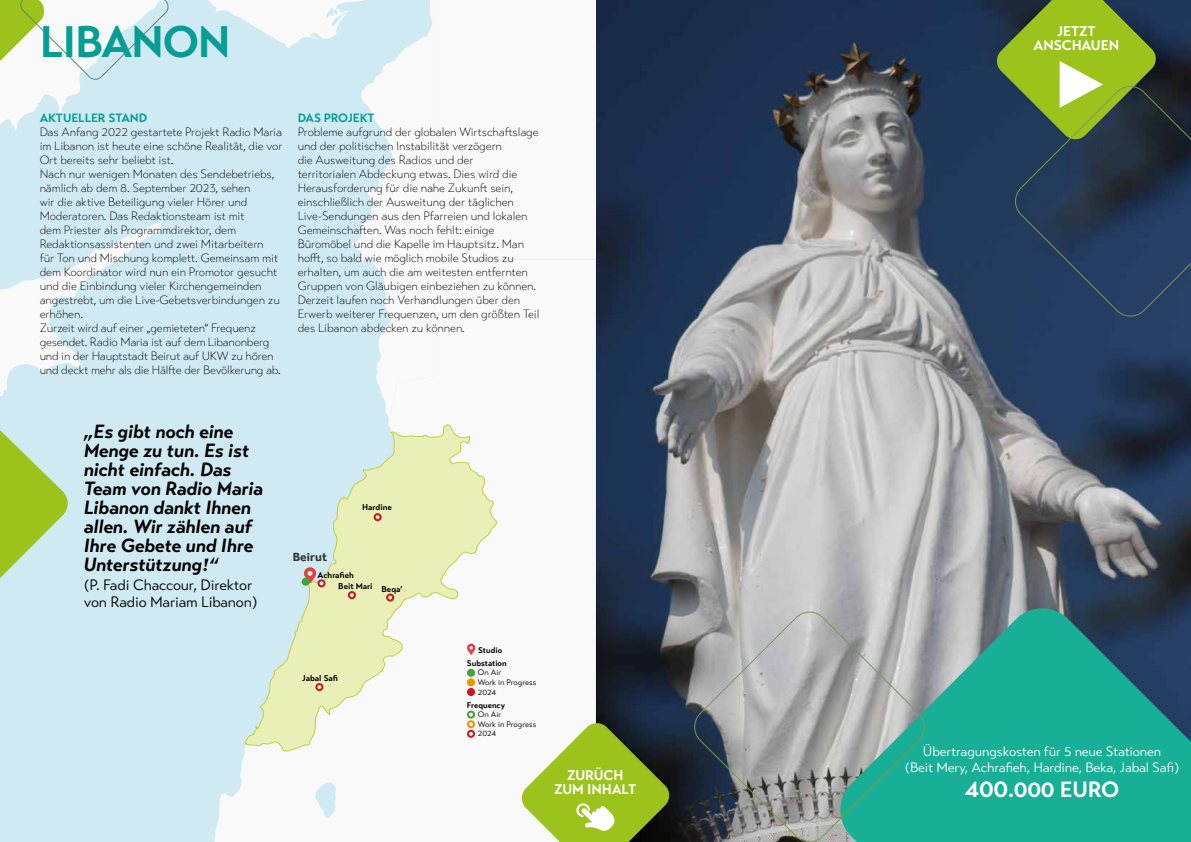
<style>
.page{position:relative;width:1191px;height:842px;background:#fff}
.page>*{position:absolute;margin:0;border:0;box-sizing:border-box;transform-origin:0 0}
.t1{font:700 44px "Transat Text";letter-spacing:-.03em;color:#079d95}
.t2{font:700 22px "Transat Text";letter-spacing:-.01em;color:#fff}
.t3{font:italic 700 19px/19px "Transat Text";letter-spacing:-.01em;color:#000}
.t4{font:15px/17px "Transat Text Standard";letter-spacing:-.01em;color:#000}
.t5{font:700 14px/14px "Transat Text";letter-spacing:-.01em;color:#fff;text-align:center}
.t6{font:13.6px/15.9px "Transat Text Standard";letter-spacing:-.01em;color:#fff;text-align:center}
.t7{font:700 12.2px "Effra";letter-spacing:.01em;color:#333}
.t8{font:300 12px/14px "Transat Text";letter-spacing:-.01em;color:#000}
.t9{font:700 12px "Transat Text";letter-spacing:-.01em;color:#079d95}
.t10{font:700 8.5px "Transat Text";color:#000}
.t11{font:700 8.2px/13px "Transat Text";color:#000}
.t12{font:8px/9.6px "Transat Text Standard";color:#000}
</style>
<div class="page">
<div style="left:0;top:0;width:595px;height:842px;background:#f9f9f9"></div>
<div style="left:0;top:462px;width:245px;height:380px;background:#cfeaf3"></div>
<svg style="left:245px;top:424px;width:253px;height:328px"></svg>
<svg style="left:315px;top:782px;width:21px;height:36px"></svg>
<svg style="left:0;top:421px;width:435px;height:41px;background:#d2eaee"></svg>
<svg style="left:0;top:0;width:432px;height:421px;fill:#cfeaf3"></svg>
<svg style="left:0;top:221px;width:163px;height:175px"></svg>
<svg style="left:302px;top:578px;width:8px;height:8px"></svg>
<div style="left:348px;top:591px;width:8px;height:8px;background:#cd1719;border-radius:50%"></div>
<svg style="left:350px;top:593px;width:4px;height:4px"></svg>
<svg style="left:317px;top:579px;width:8px;height:8px"></svg>
<svg style="left:304px;top:567px;width:19px;height:18px"></svg>
<svg style="left:373px;top:513px;width:9px;height:8px"></svg>
<svg style="left:376px;top:515px;width:3px;height:4px"></svg>
<svg style="left:386px;top:593px;width:8px;height:9px"></svg>
<svg style="left:388px;top:596px;width:4px;height:3px"></svg>
<svg style="left:315px;top:683px;width:8px;height:8px"></svg>
<svg style="left:317px;top:685px;width:4px;height:4px"></svg>
<img style="left:596px;top:0;width:595px;height:842px">
<svg style="left:0;top:0;width:169px;height:81px"></svg>
<svg style="left:836px;top:605px;width:355px;height:237px;background:#269c8e"></svg>
<svg style="left:693px;top:609px;width:234px;height:233px;background:#8b9f9d"></svg>
<svg style="left:1013px;top:84px;width:178px;height:235px;background:#243854"></svg>
<svg style="left:0;top:425px;width:69px;height:159px;background:#b5d687"></svg>
<svg style="left:467px;top:644px;width:8px;height:11px"></svg>
<div style="left:467px;top:669px;width:8px;height:8px;background:#3fa535;border-radius:50%"></div>
<div style="left:467px;top:678px;width:8px;height:8px;background:#f39200;border-radius:50%"></div>
<div style="left:467px;top:688px;width:8px;height:8px;background:#cd1719;border-radius:50%"></div>
<svg style="left:467px;top:710px;width:8px;height:9px"></svg>
<svg style="left:469px;top:713px;width:4px;height:3px"></svg>
<svg style="left:467px;top:720px;width:8px;height:8px"></svg>
<svg style="left:469px;top:722px;width:4px;height:4px"></svg>
<div style="left:467px;top:730px;width:8px;height:8px;background:#cd1719;border-radius:50%"></div>
<svg style="left:469px;top:732px;width:4px;height:4px"></svg>
<svg style="left:995px;top:0;width:162px;height:141px;background:#6e8b37"></svg>
<svg style="left:521px;top:722px;width:149px;height:120px"></svg>
<h1 class="t1" style="left:40px;top:15px;width:193px">LIBANON</h1>
<p class="t9" style="left:40px;top:110px;width:109px">AKTUELLER STAND</p>
<p class="t8" style="left:40px;top:125px;width:244px">Das Anfang 2022 gestartete Projekt Radio Maria im Libanon ist heute eine schöne Realität, die vor Ort bereits sehr beliebt ist.<br>Nach nur wenigen Monaten des Sendebetriebs, nämlich ab dem 8. September 2023, sehen<br>wir die aktive Beteiligung vieler Hörer und Moderatoren. Das Redaktionsteam ist mit<br>dem Priester als Programmdirektor, dem Redaktionsassistenten und zwei Mitarbeitern<br>für Ton und Mischung komplett. Gemeinsam mit dem Koordinator wird nun ein Promotor gesucht und die Einbindung vieler Kirchengemeinden angestrebt, um die Live-Gebetsverbindungen zu erhöhen.<br>Zurzeit wird auf einer „gemieteten“ Frequenz gesendet. Radio Maria ist auf dem Libanonberg und in der Hauptstadt Beirut auf UKW zu hören und deckt mehr als die Hälfte der Bevölkerung ab.</p>
<p class="t9" style="left:298px;top:111px;width:78px">DAS PROJEKT</p>
<p class="t8" style="left:298px;top:125px;width:243px">Probleme aufgrund der globalen Wirtschaftslage und der politischen Instabilität verzögern<br>die Ausweitung des Radios und der<br>territorialen Abdeckung etwas. Dies wird die Herausforderung für die nahe Zukunft sein, einschließlich der Ausweitung der täglichen Live-Sendungen aus den Pfarreien und lokalen Gemeinschaften. Was noch fehlt: einige Büromöbel und die Kapelle im Hauptsitz. Man hofft, so bald wie möglich mobile Studios zu erhalten, um auch die am weitesten entfernten Gruppen von Gläubigen einbeziehen zu können.<br>Derzeit laufen noch Verhandlungen über den Erwerb weiterer Frequenzen, um den größten Teil des Libanon abdecken zu können.</p>
<h3 class="t3" style="left:84px;top:422px;width:181px">„Es gibt noch eine<br>Menge zu tun. Es ist nicht einfach. Das<br>Team von Radio Maria<br>Libanon dankt Ihnen allen. Wir zählen auf<br>Ihre Gebete und Ihre<br>Unterstützung!“</h3>
<p class="t4" style="left:84px;top:577px;width:175px">(P. Fadi Chaccour, Direktor von Radio Mariam Libanon)</p>
<p class="t10" style="left:362px;top:502px;width:31px">Hardine</p>
<p class="t7" style="left:293px;top:550px;width:36px">Beirut</p>
<p class="t10" style="left:317px;top:570px;width:38px">Achrafieh</p>
<p class="t10" style="left:338px;top:581px;width:36px">Beit Mari</p>
<p class="t10" style="left:381px;top:584px;width:23px">Beqa’</p>
<p class="t10" style="left:302px;top:673px;width:37px">Jabal Safi</p>
<p class="t11" style="left:467px;top:643px;width:41px;text-indent:11px">Studio<br>Substation</p>
<p class="t12" style="left:478px;top:668px;width:60px">On Air<br>Work in Progress<br>2024</p>
<p class="t11" style="left:467px;top:698px;width:40px">Frequency</p>
<p class="t12" style="left:478px;top:710px;width:60px">On Air<br>Work in Progress<br>2024</p>
<p class="t5" style="left:554px;top:768px;width:83px">ZURÜCH<br>ZUM INHALT</p>
<p class="t5" style="left:1033px;top:24px;width:87px">JETZT<br>ANSCHAUEN</p>
<p class="t6" style="left:905px;top:743px;width:276px">Übertragungskosten für 5 neue Stationen<br>(Beit Mery, Achrafieh, Hardine, Beka, Jabal Safi)</p>
<h2 class="t2" style="left:964px;top:775px;width:156px">400.000 EURO</h2>
</div>
